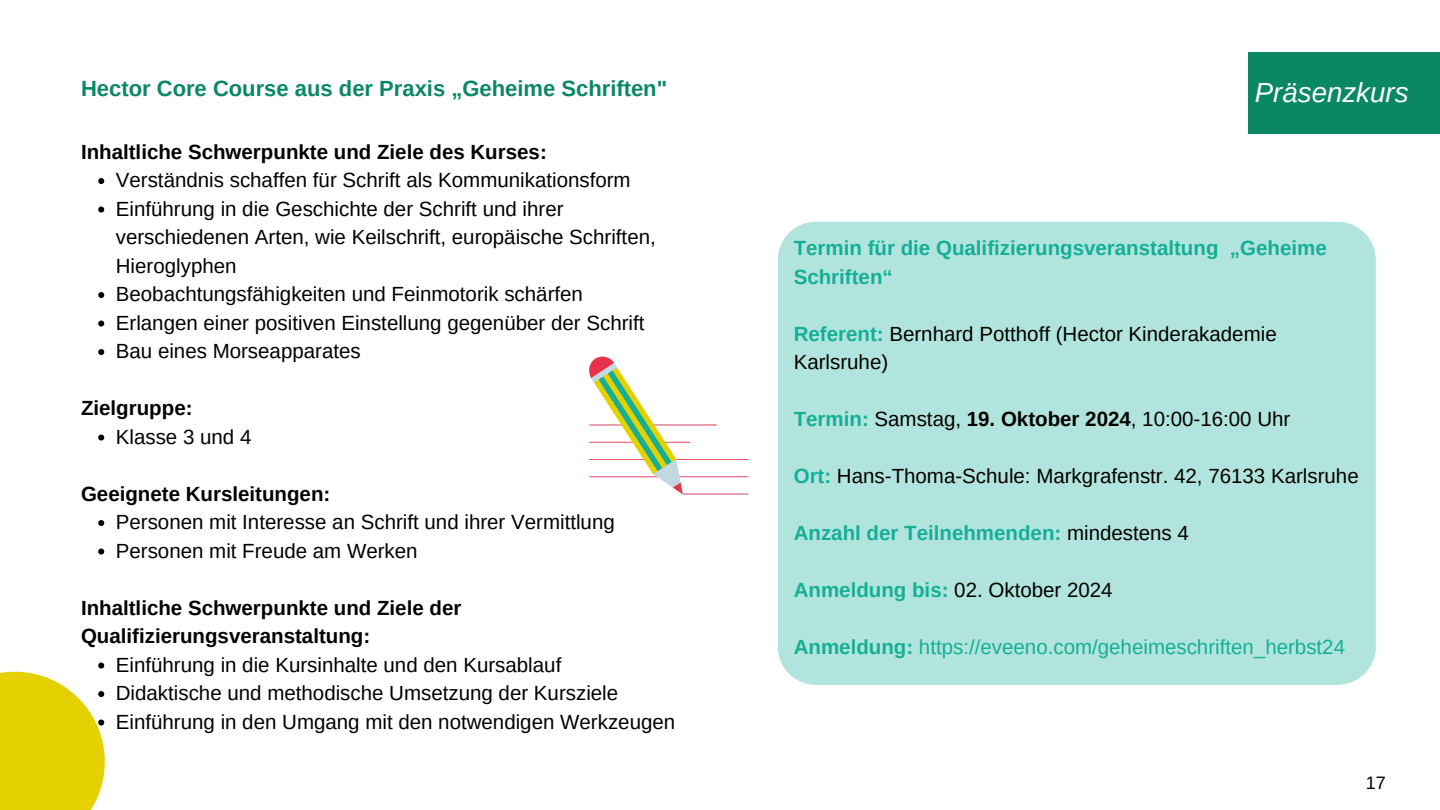
<style>
.page{position:relative;width:1440px;height:810px;background:#fff}
.page>*{position:absolute;margin:0;border:0;box-sizing:border-box;transform-origin:0 0}
.t1{font:italic 27.7px "Arimo";color:#fff}
.t2{font:700 22px "Arimo";color:#0a8763}
.t3{font:20.5px/28.5px "Arimo";color:#000}
.t4{font:700 20.5px/28.5px "Arimo";color:#000}
.t5{font:700 20.5px/28.5px "Arimo";color:#14af97}
.t6{font:20.5px "Arimo";color:#14af97}
.t7{font:18px "Arimo";color:#000}
.s1{font-weight:700;color:#14af97}
.s2{font-weight:700}
.s3{font-weight:400;color:#000}
</style>
<div class="page">
<div style="left:1249px;top:52px;width:191px;height:82px;background:#0a8763"></div>
<img style="left:589px;top:356px;width:160px;height:139px">
<div style="left:778px;top:222px;width:598px;height:463px;background:#b1e4dc"></div>
<svg style="left:98px;top:178px;width:6px;height:6px"></svg>
<svg style="left:98px;top:207px;width:6px;height:6px"></svg>
<svg style="left:98px;top:292px;width:6px;height:6px"></svg>
<svg style="left:98px;top:321px;width:6px;height:6px"></svg>
<svg style="left:98px;top:349px;width:6px;height:6px"></svg>
<svg style="left:98px;top:435px;width:6px;height:6px"></svg>
<svg style="left:98px;top:520px;width:6px;height:6px"></svg>
<svg style="left:98px;top:549px;width:6px;height:6px"></svg>
<svg style="left:0;top:663px;width:105px;height:147px"></svg>
<p class="t2" style="left:81px;top:76px;width:588px">Hector Core Course aus der Praxis „Geheime Schriften"</p>
<p class="t4" style="left:81px;top:137px;width:467px">Inhaltliche Schwerpunkte und Ziele des Kurses:</p>
<h4 class="t3" style="left:116px;top:166px;width:516px">Verständnis schaffen für Schrift als Kommunikationsform</h4>
<p class="t3" style="left:116px;top:194px;width:541px">Einführung in die Geschichte der Schrift und ihrer verschiedenen Arten, wie Keilschrift, europäische Schriften,<br>Hieroglyphen</p>
<p class="t3" style="left:116px;top:280px;width:469px">Beobachtungsfähigkeiten und Feinmotorik schärfen</p>
<p class="t3" style="left:116px;top:308px;width:530px">Erlangen einer positiven Einstellung gegenüber der Schrift</p>
<p class="t3" style="left:116px;top:337px;width:246px">Bau eines Morseapparates</p>
<p class="t4" style="left:81px;top:394px;width:113px">Zielgruppe:</p>
<h3 class="t3" style="left:116px;top:422px;width:137px">Klasse 3 und 4</h3>
<p class="t4" style="left:81px;top:479px;width:251px">Geeignete Kursleitungen:</p>
<h1 class="t3" style="left:116px;top:508px;width:500px">Personen mit Interesse an Schrift und ihrer Vermittlung</h1>
<h4 class="t3" style="left:116px;top:536px;width:303px">Personen mit Freude am Werken</h4>
<p class="t4" style="left:81px;top:593px;width:382px">Inhaltliche Schwerpunkte und Ziele der<br>Qualifizierungsveranstaltung:</p>
<p class="t3" style="left:116px;top:650px;width:447px">Einführung in die Kursinhalte und den Kursablauf</p>
<p class="t3" style="left:116px;top:679px;width:504px">Didaktische und methodische Umsetzung der Kursziele</p>
<p class="t3" style="left:116px;top:707px;width:561px">Einführung in den Umgang mit den notwendigen Werkzeugen</p>
<h4 class="t1" style="left:1255px;top:77px;width:155px">Präsenzkurs</h4>
<p class="t5" style="left:794px;top:234px;width:535px">Termin für die Qualifizierungsveranstaltung „Geheime<br>Schriften“</p>
<p class="t3" style="left:794px;top:319px;width:485px"><span class="s1">Referent:</span> Bernhard Potthoff (Hector Kinderakademie<br>Karlsruhe)</p>
<p class="t3" style="left:794px;top:405px;width:498px"><span class="s1">Termin:</span> Samstag, <span class="s2">19. Oktober 2024</span>, 10:00-16:00 Uhr</p>
<p class="t3" style="left:794px;top:462px;width:567px"><span class="s1">Ort:</span> Hans-Thoma-Schule: Markgrafenstr. 42, 76133 Karlsruhe</p>
<h4 class="t5" style="left:794px;top:519px;width:397px">Anzahl der Teilnehmenden: <span class="s3">mindestens 4</span></h4>
<p class="t3" style="left:794px;top:576px;width:320px"><span class="s1">Anmeldung bis:</span> 02. Oktober 2024</p>
<h4 class="t6" style="left:794px;top:636px;width:553px"><span class="s2">Anmeldung:</span> https://eveeno.com/geheimeschriften_herbst24</h4>
<p class="t7" style="left:1366px;top:773px;width:22px">17</p>
</div>
